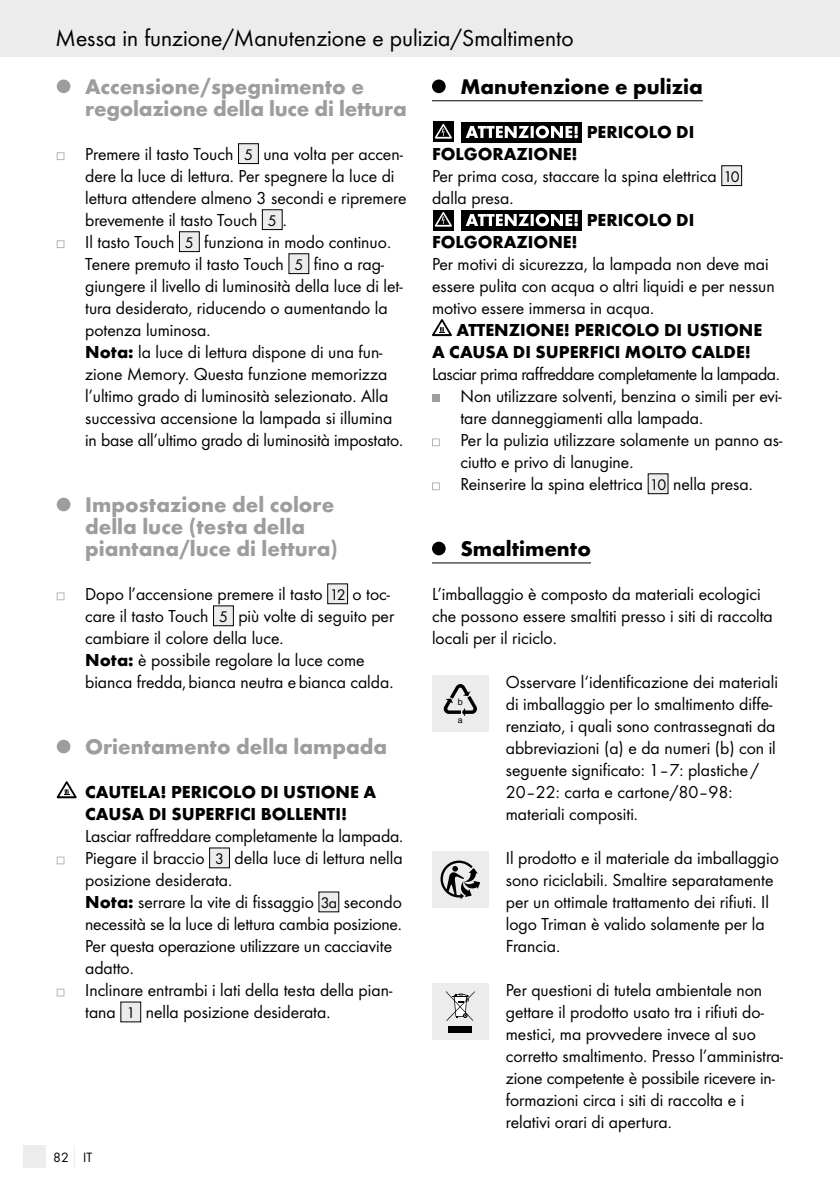
<style>
.page{position:relative;width:840px;height:1191px;background:#fff}
.page>*{position:absolute;margin:0;border:0;box-sizing:border-box;transform-origin:0 0}
.t1{font:24px "Futura Boo";color:#000}
.t2{font:700 22px/22px "Futura";color:#9c9d9d}
.t3{font:700 22px "Futura";color:#000}
.t4{font:18px/22px "Futura Boo";color:#000}
.t5{font:700 18px/22px "Futura";color:#000}
.t6{font:14px "Futura Boo";color:#000}
.t7{font:9px "Helvetica";color:#000}
.t8{font:8.8px "Helvetica";color:#000}
.s1{font-size:16px}
.s2{font-family:"Futura";font-weight:700}
</style>
<div class="page">
<div style="left:0;top:0;width:839px;height:57px;background:#ececec"></div>
<div style="left:23px;top:1145px;width:22px;height:23px;background:#ececec"></div>
<svg style="left:74px;top:1146px;width:1px;height:22px"></svg>
<div style="left:57px;top:79px;width:13px;height:14px;background:#9c9d9d;border-radius:50%"></div>
<svg style="left:57px;top:152px;width:7px;height:8px"></svg>
<div style="left:238px;top:144px;width:20px;height:20px;background:#ececec"></div>
<div style="left:238px;top:143px;width:21px;height:21px;border:1px solid #000"></div>
<div style="left:262px;top:210px;width:20px;height:20px;background:#ececec"></div>
<div style="left:262px;top:209px;width:20px;height:21px;border:1px solid #000"></div>
<svg style="left:57px;top:240px;width:7px;height:8px"></svg>
<div style="left:179px;top:232px;width:20px;height:20px;background:#ececec"></div>
<div style="left:179px;top:231px;width:21px;height:21px;border:1px solid #000"></div>
<div style="left:289px;top:254px;width:19px;height:20px;background:#ececec"></div>
<div style="left:288px;top:253px;width:21px;height:21px;border:1px solid #000"></div>
<div style="left:57px;top:497px;width:13px;height:14px;background:#9c9d9d;border-radius:50%"></div>
<svg style="left:57px;top:592px;width:7px;height:8px"></svg>
<div style="left:327px;top:584px;width:20px;height:20px;background:#ececec"></div>
<div style="left:327px;top:583px;width:21px;height:21px;border:1px solid #000"></div>
<div style="left:213px;top:606px;width:20px;height:20px;background:#ececec"></div>
<div style="left:213px;top:605px;width:21px;height:21px;border:1px solid #000"></div>
<div style="left:57px;top:739px;width:13px;height:14px;background:#9c9d9d;border-radius:50%"></div>
<svg style="left:57px;top:781px;width:20px;height:17px"></svg>
<svg style="left:57px;top:856px;width:7px;height:8px"></svg>
<div style="left:209px;top:848px;width:20px;height:20px;background:#ececec"></div>
<div style="left:209px;top:847px;width:21px;height:21px;border:1px solid #000"></div>
<div style="left:319px;top:892px;width:19px;height:20px;background:#ececec"></div>
<svg style="left:57px;top:988px;width:7px;height:8px"></svg>
<div style="left:121px;top:1002px;width:20px;height:20px;background:#ececec"></div>
<hr style="left:432px;top:100px;width:270px;height:1px;background:#000">
<hr style="left:432px;top:562px;width:158px;height:1px;background:#000">
<div style="left:432px;top:79px;width:13px;height:14px;background:#000;border-radius:50%"></div>
<div style="left:433px;top:122px;width:20px;height:20px;background:#000"></div>
<div style="left:461px;top:122px;width:121px;height:20px;background:#000"></div>
<svg style="left:465px;top:126px;width:112px;height:12px"></svg>
<svg style="left:434px;top:124px;width:17px;height:15px"></svg>
<div style="left:721px;top:166px;width:20px;height:20px;background:#ececec"></div>
<div style="left:720px;top:165px;width:21px;height:21px;border:1px solid #000"></div>
<div style="left:433px;top:210px;width:20px;height:20px;background:#000"></div>
<div style="left:461px;top:210px;width:121px;height:20px;background:#000"></div>
<svg style="left:465px;top:214px;width:112px;height:12px"></svg>
<svg style="left:434px;top:212px;width:17px;height:15px"></svg>
<svg style="left:432px;top:319px;width:19px;height:17px"></svg>
<div style="left:432px;top:394px;width:7px;height:8px;background:#9c9d9d"></div>
<svg style="left:432px;top:438px;width:7px;height:8px"></svg>
<svg style="left:432px;top:482px;width:7px;height:8px"></svg>
<div style="left:647px;top:474px;width:20px;height:20px;background:#ececec"></div>
<div style="left:432px;top:541px;width:13px;height:14px;background:#000;border-radius:50%"></div>
<div style="left:432px;top:675px;width:56px;height:57px;background:#ececec"></div>
<svg style="left:443px;top:684px;width:33px;height:32px"></svg>
<div style="left:432px;top:851px;width:56px;height:57px;background:#ececec"></div>
<svg style="left:440px;top:860px;width:40px;height:39px"></svg>
<div style="left:432px;top:983px;width:56px;height:57px;background:#ececec"></div>
<div style="left:448px;top:1026px;width:24px;height:7px;background:#000"></div>
<svg style="left:445px;top:991px;width:29px;height:30px"></svg>
<h1 class="t1" style="left:56px;top:24px;width:519px">Messa in funzione/Manutenzione e pulizia/Smaltimento</h1>
<p class="t2" style="left:85px;top:75px;width:323px">Accensione/spegnimento e regolazione della luce di lettura</p>
<p class="t4" style="left:85px;top:143px;width:322px">Premere il tasto Touch <span class="s1">5</span> una volta per accen&shy;dere la luce di lettura. Per spegnere la luce di lettura attendere almeno 3 secondi e ripremere brevemente il tasto Touch <span class="s1">5</span> .<br>Il tasto Touch <span class="s1">5</span> funziona in modo continuo.<br>Tenere premuto il tasto Touch <span class="s1">5</span> fino a rag&shy;giungere il livello di luminosità della luce di let&shy;tura desiderato, riducendo o aumentando la potenza luminosa.<br><span class="s2">Nota:</span> la luce di lettura dispone di una fun&shy;zione Memory. Questa funzione memorizza l’ultimo grado di luminosità selezionato. Alla successiva accensione la lampada si illumina in base all’ultimo grado di luminosità impostato.</p>
<p class="t2" style="left:85px;top:493px;width:254px">Impostazione del colore della luce (testa della piantana/luce di lettura)</p>
<p class="t4" style="left:85px;top:583px;width:310px">Dopo l’accensione premere il tasto <span class="s1">12</span> o toc&shy;care il tasto Touch <span class="s1">5</span> più volte di seguito per cambiare il colore della luce.<br><span class="s2">Nota:</span> è possibile regolare la luce come bianca fredda,bianca neutra ebianca calda.</p>
<p class="t2" style="left:85px;top:735px;width:303px">Orientamento della lampada</p>
<p class="t5" style="left:85px;top:781px;width:292px">CAUTELA! PERICOLO DI USTIONE A<br>CAUSA DI SUPERFICI BOLLENTI!</p>
<p class="t4" style="left:85px;top:825px;width:319px">Lasciar raffreddare completamente la lampada.<br>Piegare il braccio <span class="s1">3</span> della luce di lettura nella posizione desiderata.<br><span class="s2">Nota:</span> serrare la vite di fissaggio <span class="s1">3a</span> secondo necessità se la luce di lettura cambia posizione.<br>Per questa operazione utilizzare un cacciavite adatto.<br>Inclinare entrambi i lati della testa della pian&shy;tana <span class="s1">1</span> nella posizione desiderata.</p>
<p class="t6" style="left:53px;top:1149px;width:41px">82 IT</p>
<p class="t3" style="left:460px;top:73px;width:244px">Manutenzione e pulizia</p>
<p class="t5" style="left:586px;top:121px;width:109px">PERICOLO DI</p>
<p class="t5" style="left:432px;top:143px;width:147px">FOLGORAZIONE!</p>
<p class="t4" style="left:432px;top:165px;width:309px">Per prima cosa, staccare la spina elettrica <span class="s1">10 </span>dalla presa.</p>
<p class="t5" style="left:586px;top:209px;width:109px">PERICOLO DI</p>
<p class="t5" style="left:432px;top:231px;width:147px">FOLGORAZIONE!</p>
<p class="t4" style="left:432px;top:253px;width:344px">Per motivi di sicurezza, la lampada non deve mai essere pulita con acqua o altri liquidi e per nessun motivo essere immersa in acqua.</p>
<p class="t5" style="left:432px;top:319px;width:331px;text-indent:24px">ATTENZIONE! PERICOLO DI USTIONE<br>A CAUSA DI SUPERFICI MOLTO CALDE!</p>
<p class="t4" style="left:460px;top:363px;width:323px;text-indent:-28px">Lasciar prima raffreddare completamente la lampada.<br>Non utilizzare solventi, benzina o simili per evi&shy;tare danneggiamenti alla lampada.<br>Per la pulizia utilizzare solamente un panno as&shy;ciutto e privo di lanugine.<br>Reinserire la spina elettrica <span class="s1">10</span> nella presa.</p>
<p class="t3" style="left:460px;top:535px;width:132px">Smaltimento</p>
<p class="t4" style="left:432px;top:583px;width:342px">L’imballaggio è composto da materiali ecologici che possono essere smaltiti presso i siti di raccolta locali per il riciclo.</p>
<p class="t7" style="left:457px;top:695px;width:7px">b</p>
<p class="t8" style="left:457px;top:713px;width:6px">a</p>
<p class="t4" style="left:505px;top:671px;width:273px">Osservare l‘identificazione dei materiali di imballaggio per lo smaltimento diffe&shy;renziato, i quali sono contrassegnati da abbreviazioni (a) e da numeri (b) con il seguente significato: 1–7: plastiche / 20–22: carta e cartone/80–98: materiali compositi.</p>
<p class="t4" style="left:505px;top:847px;width:274px">Il prodotto e il materiale da imballaggio sono riciclabili. Smaltire separatamente per un ottimale trattamento dei rifiuti. Il logo Triman è valido solamente per la Francia.</p>
<p class="t4" style="left:505px;top:979px;width:278px">Per questioni di tutela ambientale non gettare il prodotto usato tra i rifiuti do&shy;mestici, ma provvedere invece al suo corretto smaltimento. Presso l’amministra&shy;zione competente è possibile ricevere in&shy;formazioni circa i siti di raccolta e i relativi orari di apertura.</p>
</div>
